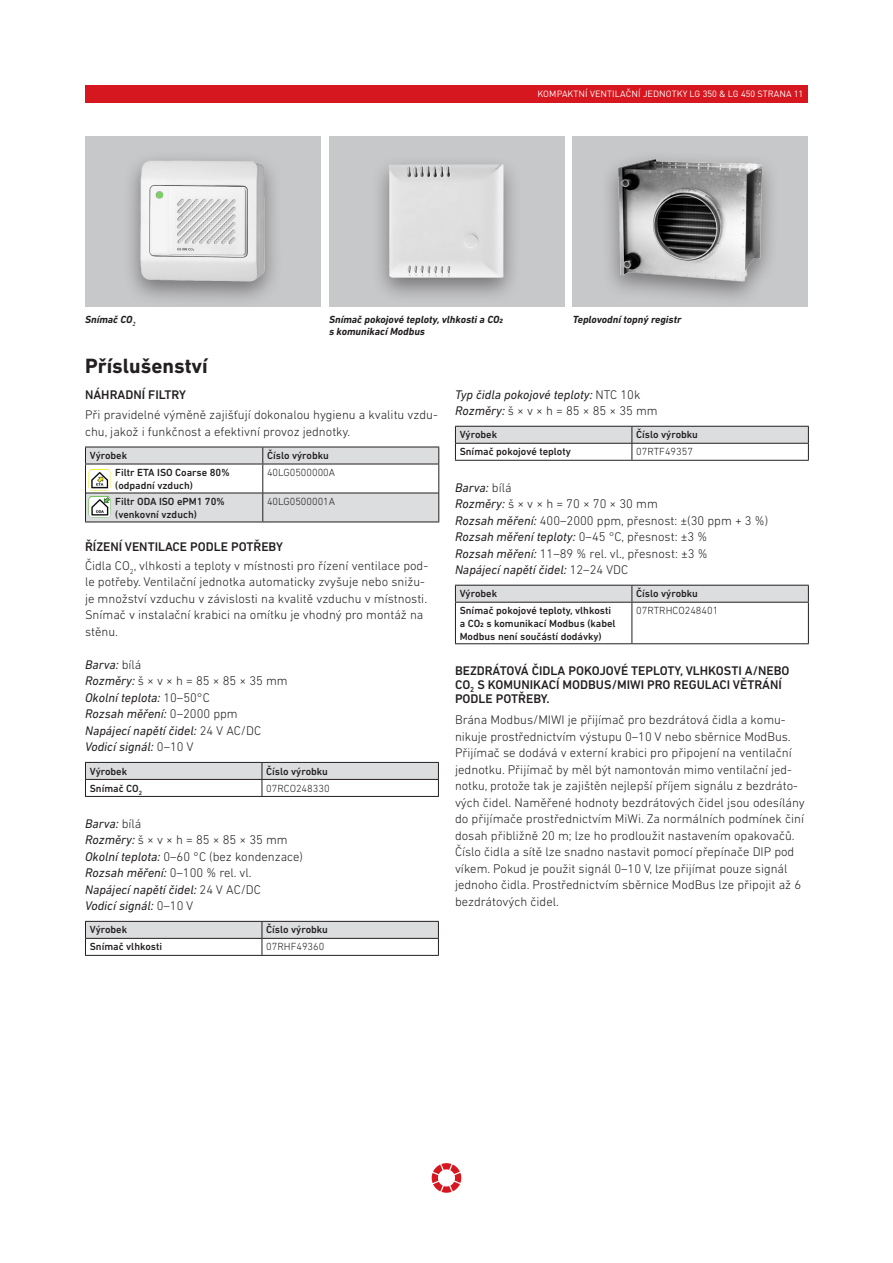
<style>
.page{position:relative;width:893px;height:1263px;background:#fff}
.page>*{position:absolute;margin:0;border:0;box-sizing:border-box;transform-origin:0 0}
.Überschrift1{font:700 21px "DIN Next LT Pro";color:#231f20}
.Fließtext{font:300 12.75px/16.5px "DIN Next LT Pro";color:#231f20}
.Fließtext-2{font:italic 12.75px "DIN Next LT Pro";color:#231f20}
.Überschrift2{font:500 12.75px/14.2px "DIN Next LT Pro";color:#231f20}
.Fließtext-3{font:500 12.75px "DIN Next LT Pro";color:#231f20}
.Tabelle_Bold{font:500 10.5px/12.6px "DIN Next LT Pro";color:#231f20}
.t1{font:italic 700 10.5px/12.6px "DIN Next LT Pro";color:#231f20}
.Tabelle{font:300 10.5px "DIN Next LT Pro";color:#231f20}
.t2{font:9px "DIN Pro";letter-spacing:.01em;color:#fff}
.s1{font-weight:300;font-style:normal}
.s2{font-weight:400;font-style:italic}
</style>
<div class="page">
<div style="left:85px;top:85px;width:723px;height:17px;background:#d7171f"></div>
<hr style="left:85px;top:446px;width:178px;height:1px;background:#231f20">
<hr style="left:263px;top:446px;width:176px;height:1px;background:#231f20">
<svg style="left:85px;top:447px;width:354px;height:75px"></svg>
<hr style="left:86px;top:493px;width:177px;height:1px;background:#231f20">
<hr style="left:263px;top:493px;width:175px;height:1px;background:#231f20">
<hr style="left:85px;top:464px;width:178px;height:1px;background:#231f20">
<hr style="left:263px;top:464px;width:176px;height:1px;background:#231f20">
<hr style="left:85px;top:796px;width:177px;height:1px;background:#231f20">
<hr style="left:262px;top:796px;width:177px;height:1px;background:#231f20">
<svg style="left:85px;top:762px;width:354px;height:34px"></svg>
<hr style="left:85px;top:779px;width:177px;height:1px;background:#231f20">
<hr style="left:262px;top:779px;width:177px;height:1px;background:#231f20">
<hr style="left:85px;top:955px;width:177px;height:1px;background:#231f20">
<hr style="left:262px;top:955px;width:177px;height:1px;background:#231f20">
<svg style="left:85px;top:921px;width:354px;height:34px"></svg>
<hr style="left:455px;top:460px;width:177px;height:1px;background:#231f20">
<hr style="left:632px;top:460px;width:177px;height:1px;background:#231f20">
<svg style="left:455px;top:426px;width:354px;height:34px"></svg>
<hr style="left:456px;top:443px;width:176px;height:1px;background:#231f20">
<hr style="left:632px;top:443px;width:176px;height:1px;background:#231f20">
<hr style="left:455px;top:603px;width:1px;height:40px;background:#231f20">
<hr style="left:808px;top:603px;width:1px;height:40px;background:#231f20">
<hr style="left:455px;top:643px;width:177px;height:1px;background:#231f20">
<hr style="left:632px;top:643px;width:177px;height:1px;background:#231f20">
<hr style="left:455px;top:602px;width:177px;height:1px;background:#231f20">
<hr style="left:632px;top:602px;width:177px;height:1px;background:#231f20">
<svg style="left:455px;top:585px;width:354px;height:17px;background:#cfd0d2"></svg>
<hr style="left:631px;top:603px;width:1px;height:40px;background:#231f20">
<div style="left:85px;top:136px;width:236px;height:170px;background:#c7c8ca"></div>
<div style="left:573px;top:136px;width:235px;height:170px;background:#c7c8ca"></div>
<svg style="left:432px;top:1163px;width:29px;height:30px"></svg>
<div style="left:329px;top:136px;width:235px;height:170px;background:#c7c8ca"></div>
<img style="left:88px;top:469px;width:23px;height:22px">
<img style="left:88px;top:496px;width:23px;height:22px">
<div style="left:122px;top:150px;width:161px;height:156px;background:#231f20;opacity:.5"></div>
<img style="left:140px;top:159px;width:126px;height:124px">
<div style="left:600px;top:150px;width:180px;height:156px;background:#231f20;opacity:.5"></div>
<img style="left:611px;top:152px;width:158px;height:138px">
<div style="left:371px;top:154px;width:151px;height:150px;background:#231f20;opacity:.5"></div>
<img style="left:387px;top:162px;width:119px;height:119px">
<p class="t2" style="left:537px;top:87px;width:267px">KOMPAKTNÍ VENTILAČNÍ JEDNOTKY LG 350 &amp; LG 450 STRANA 11</p>
<p class="t1" style="left:85px;top:313px;width:52px">Snímač CO<sub>2</sub></p>
<p class="t1" style="left:329px;top:313px;width:175px">Snímač pokojové teploty, vlhkosti a CO2 s komunikací Modbus</p>
<p class="t1" style="left:573px;top:313px;width:110px">Teplovodní topný registr</p>
<p class="Überschrift1" style="left:85px;top:353px;width:124px">Příslušenství</p>
<p class="Überschrift2" style="left:85px;top:387px;width:102px">NÁHRADNÍ FILTRY</p>
<p class="Fließtext" style="left:85px;top:407px;width:354px">Při pravidelné výměně zajišťují dokonalou hygienu a kvalitu vzdu&shy;chu, jakož i funkčnost a efektivní provoz jednotky.</p>
<p class="Tabelle_Bold" style="left:90px;top:449px;width:39px">Výrobek</p>
<p class="Tabelle_Bold" style="left:267px;top:449px;width:63px">Číslo výrobku</p>
<p class="Tabelle_Bold" style="left:115px;top:466px;width:116px">Filtr ETA ISO Coarse 80% (odpadní vzduch)</p>
<p class="Tabelle" style="left:267px;top:466px;width:70px">40LG0500000A</p>
<p class="Tabelle_Bold" style="left:115px;top:495px;width:111px">Filtr ODA ISO ePM1 70%</p>
<p class="Tabelle_Bold" style="left:115px;top:508px;width:83px">(venkovní vzduch)</p>
<p class="Tabelle" style="left:267px;top:495px;width:70px">40LG0500001A</p>
<p class="Fließtext-3" style="left:85px;top:539px;width:199px">ŘÍZENÍ VENTILACE PODLE POTŘEBY</p>
<p class="Fließtext" style="left:85px;top:557px;width:345px">Čidla CO<sub>2</sub>, vlhkosti a teploty v místnosti pro řízení ventilace pod&shy;le potřeby. Ventilační jednotka automaticky zvyšuje nebo snižu&shy;je množství vzduchu v závislosti na kvalitě vzduchu v místnosti.<br>Snímač v instalační krabici na omítku je vhodný pro montáž na stěnu.</p>
<p class="Fließtext-2" style="left:85px;top:657px;width:58px">Barva: <span class="s1">bílá</span></p>
<p class="Fließtext" style="left:85px;top:673px;width:204px"><span class="s2">Rozměry:</span> š × v × h = 85 × 85 × 35 mm</p>
<p class="Fließtext-2" style="left:85px;top:690px;width:126px">Okolní teplota: <span class="s1">10–50°C</span></p>
<p class="Fließtext-2" style="left:85px;top:707px;width:154px">Rozsah měření: <span class="s1">0–2000 ppm</span></p>
<p class="Fließtext-2" style="left:85px;top:723px;width:178px">Napájecí napětí čidel: <span class="s1">24 V AC/DC</span></p>
<p class="Fließtext-2" style="left:85px;top:740px;width:110px">Vodicí signál: <span class="s1">0–10 V</span></p>
<p class="Tabelle_Bold" style="left:90px;top:765px;width:39px">Výrobek</p>
<p class="Tabelle_Bold" style="left:266px;top:765px;width:63px">Číslo výrobku</p>
<p class="Tabelle_Bold" style="left:90px;top:782px;width:54px">Snímač CO<sub>2</sub></p>
<p class="Tabelle" style="left:266px;top:782px;width:65px">07RCO248330</p>
<p class="Fließtext-2" style="left:85px;top:816px;width:58px">Barva: <span class="s1">bílá</span></p>
<p class="Fließtext" style="left:85px;top:831px;width:204px"><span class="s2">Rozměry:</span> š × v × h = 85 × 85 × 35 mm</p>
<p class="Fließtext" style="left:85px;top:848px;width:220px"><span class="s2">Okolní teplota:</span> 0–60 °C (bez kondenzace)</p>
<p class="Fließtext-2" style="left:85px;top:865px;width:168px">Rozsah měření: <span class="s1">0–100 % rel. vl.</span></p>
<p class="Fließtext-2" style="left:85px;top:882px;width:177px">Napájecí napětí čidel: <span class="s1">24 V AC/DC</span></p>
<p class="Fließtext-2" style="left:85px;top:898px;width:110px">Vodicí signál: <span class="s1">0–10 V</span></p>
<p class="Tabelle_Bold" style="left:90px;top:923px;width:39px">Výrobek</p>
<p class="Tabelle_Bold" style="left:266px;top:923px;width:63px">Číslo výrobku</p>
<p class="Tabelle_Bold" style="left:90px;top:940px;width:74px">Snímač vlhkosti</p>
<p class="Tabelle" style="left:266px;top:941px;width:60px">07RHF49360</p>
<p class="Fließtext-2" style="left:455px;top:387px;width:187px">Typ čidla pokojové teploty: <span class="s1">NTC 10k</span></p>
<p class="Fließtext" style="left:455px;top:402px;width:204px"><span class="s2">Rozměry:</span> š × v × h = 85 × 85 × 35 mm</p>
<p class="Tabelle_Bold" style="left:460px;top:428px;width:39px">Výrobek</p>
<p class="Tabelle_Bold" style="left:636px;top:428px;width:63px">Číslo výrobku</p>
<p class="Tabelle_Bold" style="left:460px;top:445px;width:113px">Snímač pokojové teploty</p>
<p class="Tabelle" style="left:636px;top:446px;width:58px">07RTF49357</p>
<p class="Fließtext-2" style="left:455px;top:480px;width:58px">Barva: <span class="s1">bílá</span></p>
<p class="Fließtext" style="left:455px;top:495px;width:204px"><span class="s2">Rozměry:</span> š × v × h = 70 × 70 × 30 mm</p>
<p class="Fließtext" style="left:455px;top:512px;width:315px"><span class="s2">Rozsah měření:</span> 400–2000 ppm, přesnost: ±(30 ppm + 3 %)</p>
<p class="Fließtext-2" style="left:455px;top:529px;width:254px">Rozsah měření teploty: <span class="s1">0–45 °C, přesnost: ±3 %</span></p>
<p class="Fließtext" style="left:455px;top:545px;width:254px"><span class="s2">Rozsah měření:</span> 11–89 % rel. vl., přesnost: ±3 %</p>
<p class="Fließtext-2" style="left:455px;top:562px;width:175px">Napájecí napětí čidel: <span class="s1">12–24 VDC</span></p>
<p class="Tabelle_Bold" style="left:460px;top:587px;width:39px">Výrobek</p>
<p class="Tabelle_Bold" style="left:636px;top:587px;width:63px">Číslo výrobku</p>
<p class="Tabelle_Bold" style="left:460px;top:604px;width:157px">Snímač pokojové teploty, vlhkosti a CO2 s komunikací Modbus (kabel<br>Modbus není součástí dodávky)</p>
<p class="Tabelle" style="left:636px;top:605px;width:84px">07RTRHCO248401</p>
<p class="Überschrift2" style="left:455px;top:663px;width:336px">BEZDRÁTOVÁ ČIDLA POKOJOVÉ TEPLOTY, VLHKOSTI A/NEBO<br>CO<sub>2</sub> S KOMUNIKACÍ MODBUS/MIWI PRO REGULACI VĚTRÁNÍ<br>PODLE POTŘEBY.</p>
<p class="Fließtext" style="left:455px;top:711px;width:351px">Brána Modbus/MIWI je přijímač pro bezdrátová čidla a komu&shy;nikuje prostřednictvím výstupu 0–10 V nebo sběrnice ModBus.<br>Přijímač se dodává v externí krabici pro připojení na ventilační jednotku. Přijímač by měl být namontován mimo ventilační jed&shy;notku, protože tak je zajištěn nejlepší příjem signálu z bezdráto&shy;vých čidel. Naměřené hodnoty bezdrátových čidel jsou odesílány do přijímače prostřednictvím MiWi. Za normálních podmínek činí dosah přibližně 20 m; lze ho prodloužit nastavením opakovačů.<br>Číslo čidla a sítě lze snadno nastavit pomocí přepínače DIP pod víkem. Pokud je použit signál 0–10 V, lze přijímat pouze signál jednoho čidla. Prostřednictvím sběrnice ModBus lze připojit až 6 bezdrátových čidel.</p>
</div>
